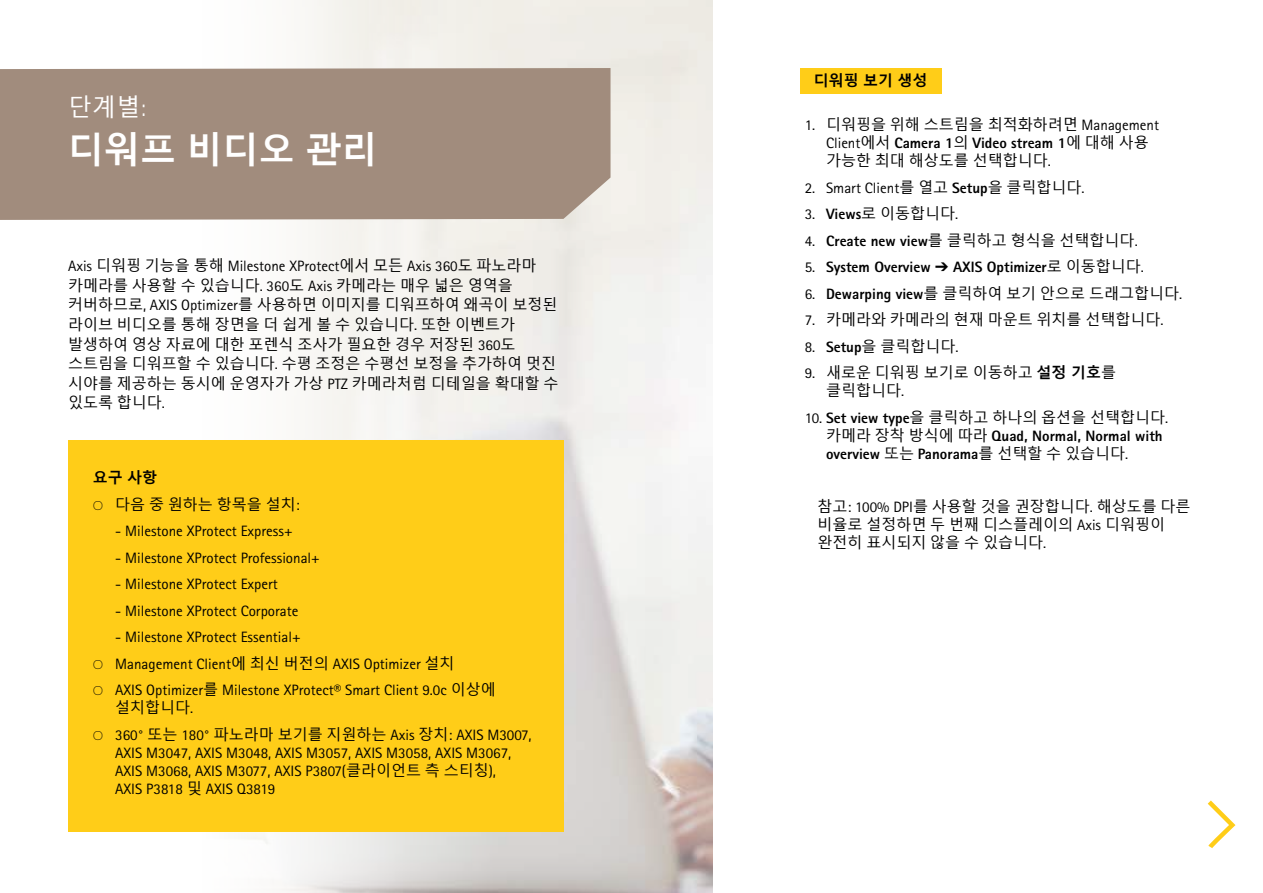
<style>
.page{position:relative;width:1263px;height:893px;background:#fff}
.page>*{position:absolute;margin:0;border:0;box-sizing:border-box;transform-origin:0 0}
.t1{font:700 36px "Malgun Gothic";color:#fff}
.t2{font:24px "Malgun Gothic";color:#fff}
.t3{font:15px/19.5px "Malgun Gothic";color:#000}
.t4{font:15px/18px "Rotis Sans Serif Pro";color:#000}
.t5{font:800 15px/18px "Rotis Sans Serif Pro";color:#000}
.t6{font:700 15px "Malgun Gothic";color:#000}
.s1{font-family:"Lubalin Graph ECG"}
.s2{font-family:"Malgun Gothic"}
.s3{font-family:"Rotis Sans Serif Pro"}
.s4{font-weight:700}
.s5{font-family:"Karbon";font-weight:300}
.s6{font-weight:400}
.s7{font-family:"Malgun Gothic";font-weight:400}
.s8{font-weight:800}
.s9{font-family:"Rotis Sans Serif Pro";font-weight:800}
</style>
<div class="page">
<img style="left:198px;top:0;width:515px;height:893px">
<div style="left:68px;top:440px;width:495px;height:391px;background:#ffcd18"></div>
<div style="left:800px;top:68px;width:142px;height:26px;background:#ffcd18"></div>
<div style="left:0;top:68px;width:610px;height:152px;background:#a18c7d"></div>
<svg style="left:1207px;top:800px;width:29px;height:48px"></svg>
<h2 class="t2" style="left:68px;top:94px;width:81px">단계별<span class="s1">:</span></h2>
<h1 class="t1" style="left:68px;top:128px;width:311px">디워프 비디오 관리</h1>
<p class="t4" style="left:68px;top:258px;width:470px">Axis <span class="s2">디워핑 기능을 통해</span> Milestone XProtect<span class="s2">에서 모든</span> Axis 360<span class="s2">도 파노라마</span></p>
<p class="t3" style="left:68px;top:276px;width:492px">카메라를 사용할 수 있습니다<span class="s3">. 360</span>도 <span class="s3">Axis</span> 카메라는 매우 넓은 영역을 커버하므로<span class="s3">, AXIS Optimizer</span>를 사용하면 이미지를 디워프하여 왜곡이 보정된 라이브 비디오를 통해 장면을 더 쉽게 볼 수 있습니다<span class="s3">.</span> 또한 이벤트가 발생하여 영상 자료에 대한 포렌식 조사가 필요한 경우 저장된 <span class="s3">360</span>도 스트림을 디워프할 수 있습니다<span class="s3">.</span> 수평 조정은 수평선 보정을 추가하여 멋진 시야를 제공하는 동시에 운영자가 가상 <span class="s3">PTZ</span> 카메라처럼 디테일을 확대할 수 있도록 합니다<span class="s3">.</span></p>
<p class="t3" style="left:93px;top:465px;width:208px;line-height:26.5px"><span class="s4">요구 사항<br></span><span class="s5">O</span> 다음 중 원하는 항목을 설치<span class="s3">:</span></p>
<p class="t4" style="left:115px;top:522px;width:179px">- Milestone XProtect Express+</p>
<p class="t4" style="left:115px;top:549px;width:206px">- Milestone XProtect Professional+</p>
<p class="t4" style="left:115px;top:575px;width:164px">- Milestone XProtect Expert</p>
<p class="t4" style="left:115px;top:602px;width:185px">- Milestone XProtect Corporate</p>
<p class="t4" style="left:93px;top:624px;width:404px;line-height:26.5px;text-indent:22px">- Milestone XProtect Essential+<br><span class="s5">O</span> Management Client<span class="s2">에 최신 버전의</span> AXIS Optimizer <span class="s2">설치<br></span><span class="s5">O</span> AXIS Optimizer<span class="s2">를</span> Milestone XProtect® Smart Client 9.0c <span class="s2">이상에</span></p>
<p class="t3" style="left:115px;top:699px;width:80px">설치합니다<span class="s3">.</span></p>
<p class="t4" style="left:115px;top:726px;width:418px;text-indent:-22px"><span class="s5">O</span> 360° <span class="s2">또는</span> 180° <span class="s2">파노라마 보기를 지원하는</span> Axis <span class="s2">장치</span>: AXIS M3007, AXIS M3047, AXIS M3048, AXIS M3057, AXIS M3058, AXIS M3067, AXIS M3068, AXIS M3077, AXIS P3807(<span class="s2">클라이언트 측 스티칭</span>),<br>AXIS P3818 <span class="s2">및</span> AXIS Q3819</p>
<p class="t6" style="left:814px;top:71px;width:115px">디워핑 보기 생성</p>
<p class="t3" style="left:805px;top:115px;width:356px"><span class="s3">1.</span> 디워핑을 위해 스트림을 최적화하려면 <span class="s3">Management</span></p>
<p class="t5" style="left:826px;top:134px;width:324px"><span class="s6">Client</span><span class="s7">에서</span> Camera 1<span class="s7">의</span> Video stream 1<span class="s7">에 대해 사용</span></p>
<p class="t3" style="left:826px;top:151px;width:226px">가능한 최대 해상도를 선택합니다<span class="s3">.</span></p>
<p class="t4" style="left:805px;top:179px;width:281px">2. Smart Client<span class="s2">를 열고</span> <span class="s8">Setup</span><span class="s2">을 클릭합니다</span>.</p>
<p class="t3" style="left:805px;top:204px;width:155px"><span class="s3">3.</span> <span class="s9">Views</span>로 이동합니다<span class="s3">.</span></p>
<p class="t5" style="left:805px;top:232px;width:334px"><span class="s6">4.</span> Create new view<span class="s7">를 클릭하고 형식을 선택합니다</span><span class="s6">.</span></p>
<p class="t5" style="left:805px;top:258px;width:341px"><span class="s6">5.</span> System Overview ➔ AXIS Optimizer<span class="s7">로 이동합니다</span><span class="s6">.</span></p>
<p class="t3" style="left:805px;top:284px;width:379px"><span class="s3">6.</span> <span class="s9">Dewarping view</span>를 클릭하여 보기 안으로 드래그합니다<span class="s3">.</span></p>
<p class="t3" style="left:805px;top:310px;width:360px"><span class="s3">7.</span> 카메라와 카메라의 현재 마운트 위치를 선택합니다<span class="s3">.</span></p>
<p class="t3" style="left:805px;top:337px;width:155px"><span class="s3">8.</span> <span class="s9">Setup</span>을 클릭합니다<span class="s3">.</span></p>
<p class="t3" style="left:826px;top:364px;width:291px;line-height:18px;text-indent:-21px"><span class="s3">9.</span> 새로운 디워핑 보기로 이동하고 <span class="s4">설정 기호</span>를 클릭합니다<span class="s3">.</span></p>
<p class="t3" style="left:805px;top:408px;width:365px"><span class="s3">10.</span> <span class="s9">Set view type</span>을 클릭하고 하나의 옵션을 선택합니다<span class="s3">.</span></p>
<p class="t5" style="left:826px;top:427px;width:338px"><span class="s7">카메라 장착 방식에 따라</span> Quad, Normal, Normal with overview <span class="s7">또는</span> Panorama<span class="s7">를 선택할 수 있습니다</span><span class="s6">.</span></p>
<p class="t3" style="left:817px;top:498px;width:375px;line-height:18px">참고<span class="s3">: 100% DPI</span>를 사용할 것을 권장합니다<span class="s3">.</span> 해상도를 다른 비율로 설정하면 두 번째 디스플레이의 <span class="s3">Axis</span> 디워핑이 완전히 표시되지 않을 수 있습니다<span class="s3">.</span></p>
</div>
